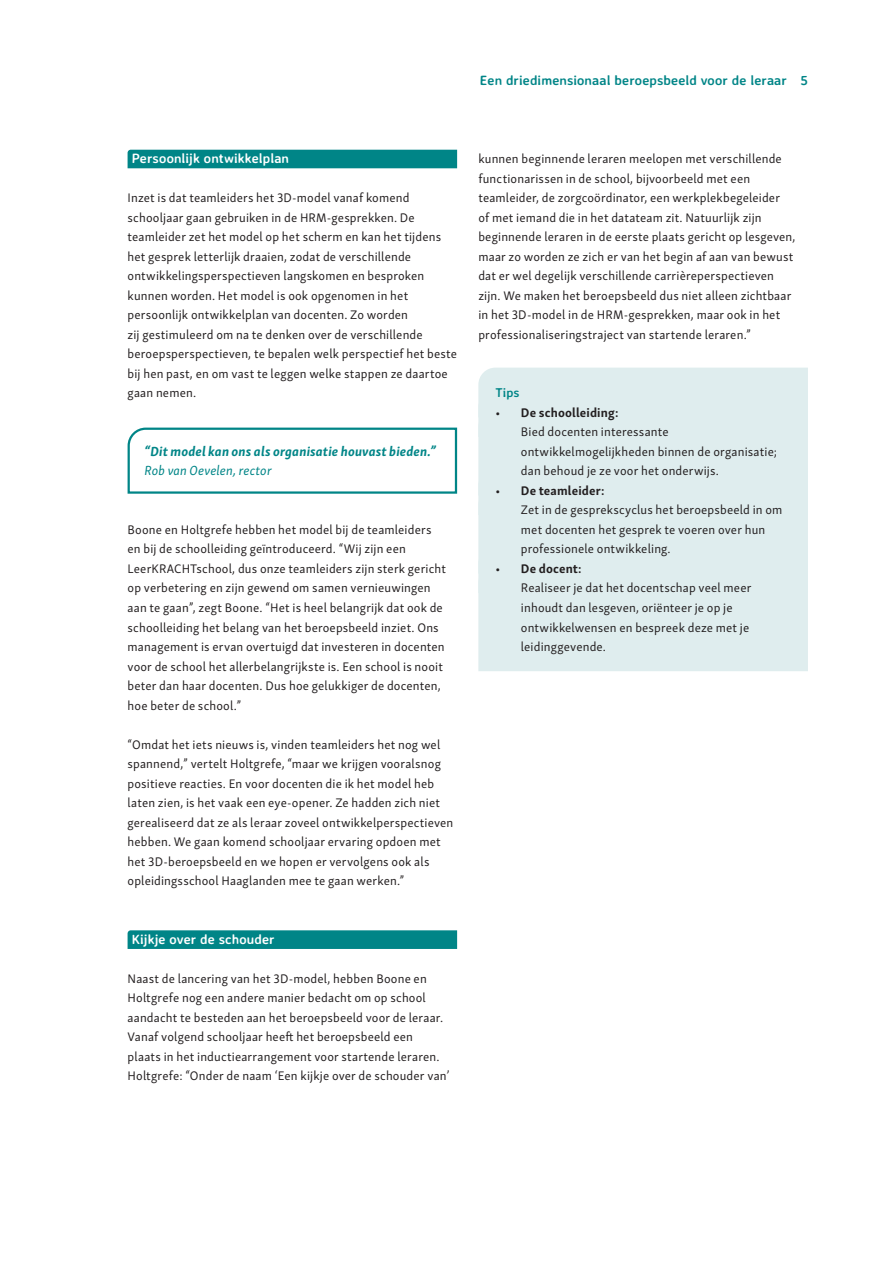
<style>
.page{position:relative;width:893px;height:1263px;background:#fff}
.page>*{position:absolute;margin:0;border:0;box-sizing:border-box;transform-origin:0 0}
.kopje{font:700 13.5px "Averia Sans Libre";color:#fff}
.inl{font:italic 700 13.5px "Skolar Sans Latn";letter-spacing:.01em;color:#008587}
.t1{font:700 13.5px "Averia Sans Libre";letter-spacing:.005em;color:#008587}
.inl-2{font:italic 13.5px "Skolar Sans Latn";letter-spacing:.01em;color:#008587}
.par{font:12.75px/19.5px "Skolar Sans Latn";letter-spacing:.015em;color:#231f20}
.kader2{font:12.75px/19.5px "Skolar Sans Latn";letter-spacing:.01em;color:#231f20}
.kader2-2{font:700 12.75px "Skolar Sans Latn";letter-spacing:.015em;color:#231f20}
.kader2_kop{font:700 12.75px "Averia Sans Libre";color:#008587}
</style>
<div class="page">
<div style="left:128px;top:150px;width:329px;height:18px;background:#008587"></div>
<svg style="left:127px;top:427px;width:331px;height:67px"></svg>
<svg style="left:128px;top:930px;width:329px;height:19px;background:#058789"></svg>
<div style="left:478px;top:368px;width:330px;height:303px;background:#dfedee"></div>
<p class="t1" style="left:480px;top:72px;width:329px">Een driedimensionaal beroepsbeeld voor de leraar 5</p>
<p class="kopje" style="left:132px;top:150px;width:159px">Persoonlijk ontwikkelplan</p>
<p class="par" style="left:128px;top:187px;width:331px">Inzet is dat teamleiders het 3D-model vanaf komend schooljaar gaan gebruiken in de HRM-gesprekken. De teamleider zet het model op het scherm en kan het tijdens het gesprek letterlijk draaien, zodat de verschillende ontwikkelingsperspectieven langskomen en besproken kunnen worden. Het model is ook opgenomen in het persoonlijk ontwikkelplan van docenten. Zo worden<br>zij gestimuleerd om na te denken over de verschillende beroepsperspectieven, te bepalen welk perspectief het beste bij hen past, en om vast te leggen welke stappen ze daartoe gaan nemen.</p>
<p class="inl" style="left:145px;top:440px;width:293px">“Dit model kan ons als organisatie houvast bieden.”</p>
<p class="inl-2" style="left:145px;top:461px;width:129px">Rob van Oevelen, rector</p>
<p class="par" style="left:128px;top:519px;width:320px">Boone en Holtgrefe hebben het model bij de teamleiders en bij de schoolleiding geïntroduceerd. “Wij zijn een LeerKRACHTschool, dus onze teamleiders zijn sterk gericht op verbetering en zijn gewend om samen vernieuwingen aan te gaan”, zegt Boone. “Het is heel belangrijk dat ook de schoolleiding het belang van het beroepsbeeld inziet. Ons management is ervan overtuigd dat investeren in docenten voor de school het allerbelangrijkste is. Een school is nooit beter dan haar docenten. Dus hoe gelukkiger de docenten, hoe beter de school.”</p>
<p class="par" style="left:128px;top:733px;width:327px">“Omdat het iets nieuws is, vinden teamleiders het nog wel spannend,” vertelt Holtgrefe, “maar we krijgen vooralsnog positieve reacties. En voor docenten die ik het model heb laten zien, is het vaak een eye-opener. Ze hadden zich niet gerealiseerd dat ze als leraar zoveel ontwikkelperspectieven hebben. We gaan komend schooljaar ervaring opdoen met het 3D-beroepsbeeld en we hopen er vervolgens ook als opleidingsschool Haaglanden mee te gaan werken.”</p>
<p class="kopje" style="left:132px;top:930px;width:144px">Kijkje over de schouder</p>
<p class="par" style="left:128px;top:968px;width:324px">Naast de lancering van het 3D-model, hebben Boone en Holtgrefe nog een andere manier bedacht om op school aandacht te besteden aan het beroepsbeeld voor de leraar.<br>Vanaf volgend schooljaar heeft het beroepsbeeld een<br>plaats in het inductiearrangement voor startende leraren.<br>Holtgrefe: “Onder de naam ‘Een kijkje over de schouder van’</p>
<p class="par" style="left:478px;top:148px;width:319px">kunnen beginnende leraren meelopen met verschillende functionarissen in de school, bijvoorbeeld met een teamleider, de zorgcoördinator, een werkplekbegeleider<br>of met iemand die in het datateam zit. Natuurlijk zijn beginnende leraren in de eerste plaats gericht op lesgeven, maar zo worden ze zich er van het begin af aan van bewust dat er wel degelijk verschillende carrièreperspectieven zijn. We maken het beroepsbeeld dus niet alleen zichtbaar in het 3D-model in de HRM-gesprekken, maar ook in het professionaliseringstraject van startende leraren.”</p>
<p class="kader2_kop" style="left:495px;top:385px;width:26px">Tips</p>
<p class="kader2-2" style="left:495px;top:402px;width:125px">• De schoolleiding:</p>
<p class="kader2" style="left:521px;top:421px;width:258px">Bied docenten interessante ontwikkelmogelijkheden binnen de organisatie; dan behoud je ze voor het onderwijs.</p>
<p class="kader2-2" style="left:495px;top:480px;width:111px">• De teamleider:</p>
<p class="kader2" style="left:521px;top:499px;width:263px">Zet in de gesprekscyclus het beroepsbeeld in om met docenten het gesprek te voeren over hun professionele ontwikkeling.</p>
<p class="kader2-2" style="left:495px;top:558px;width:88px">• De docent:</p>
<p class="kader2" style="left:521px;top:577px;width:232px">Realiseer je dat het docentschap veel meer inhoudt dan lesgeven, oriënteer je op je ontwikkelwensen en bespreek deze met je leidinggevende.</p>
</div>
